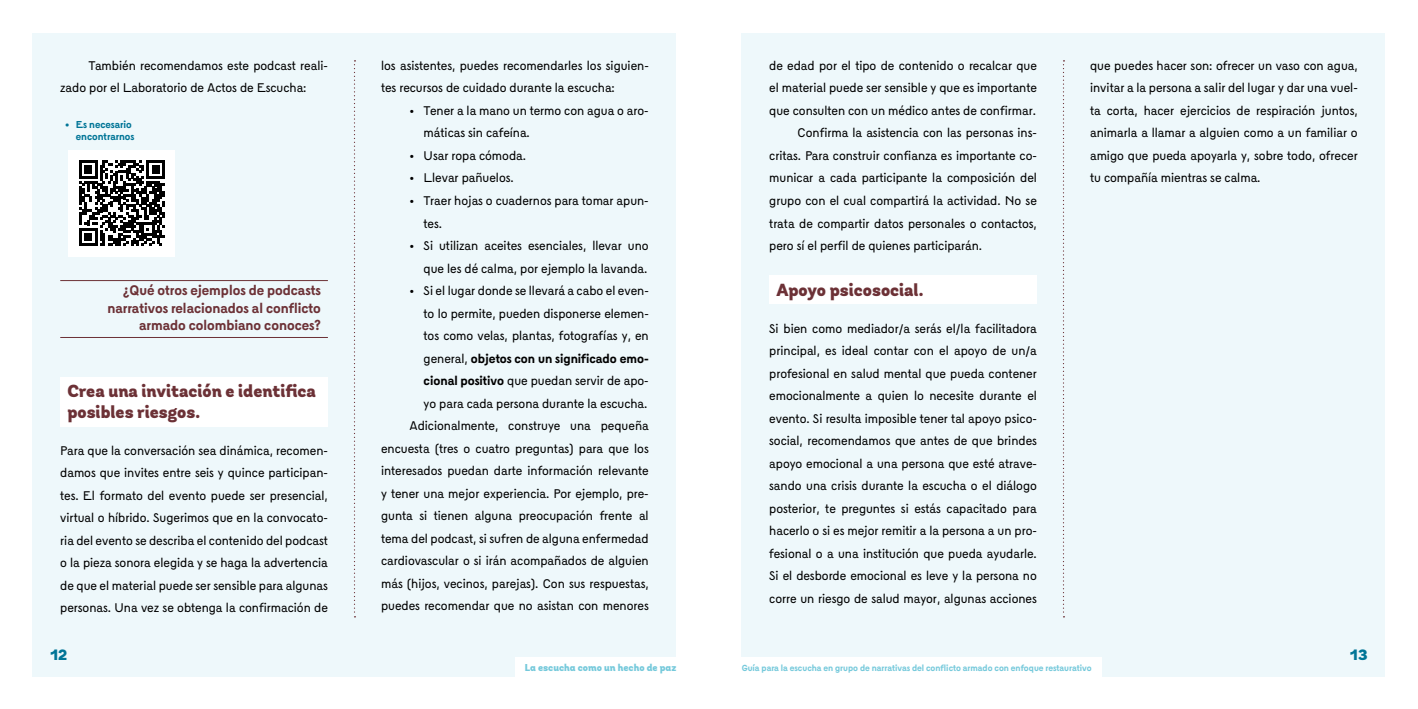
<style>
.page{position:relative;width:1418px;height:709px;background:#fff}
.page>*{position:absolute;margin:0;border:0;box-sizing:border-box;transform-origin:0 0}
.t1{font:900 17.5px/21px "Andes W04";color:#6c3136}
.t2{font:900 15px "Andes W04";color:#007597}
.t3{font:700 13.75px/17.5px "blaa";color:#6c3136;text-align:right}
.t4{font:12.5px/22.5px "blaa";color:#000}
.t5{font:900 10px "Andes W04";color:#75c9db}
.t6{font:700 10px/12px "blaa";color:#007597;text-align:right}
.t7{font:700 8.75px "blaa";color:#75c9db}
.s1{font-weight:700}
</style>
<div class="page">
<div style="left:741px;top:33px;width:644px;height:643px;background:#eef8fb"></div>
<div style="left:33px;top:33px;width:643px;height:643px;background:#eef8fb"></div>
<svg style="left:354px;top:60px;width:1px;height:557px"></svg>
<svg style="left:1063px;top:60px;width:1px;height:557px"></svg>
<div style="left:515px;top:657px;width:172px;height:27px;background:#fff"></div>
<div style="left:738px;top:657px;width:363px;height:27px;background:#fff"></div>
<hr style="left:60px;top:280px;width:268px;height:1px;background:#6c3136">
<hr style="left:60px;top:337px;width:268px;height:1px;background:#6c3136">
<div style="left:60px;top:377px;width:268px;height:49px;background:#fff"></div>
<div style="left:69px;top:150px;width:106px;height:106px;background:#fff"></div>
<svg style="left:79px;top:160px;width:86px;height:86px"></svg>
<div style="left:769px;top:276px;width:267px;height:28px;background:#fff"></div>
<p class="t4" style="left:60px;top:54px;width:269px;text-indent:28px">También recomendamos este podcast reali&shy;zado por el Laboratorio de Actos de Escucha:</p>
<p class="t6" style="left:65px;top:118px;width:71px">• Es necesario encontrarnos</p>
<p class="t3" style="left:107px;top:281px;width:215px">¿Qué otros ejemplos de podcasts narrativos relacionados al conflicto armado colombiano conoces?</p>
<h1 class="t1" style="left:67px;top:381px;width:250px">Crea una invitación e identifica posibles riesgos.</h1>
<p class="t4" style="left:60px;top:439px;width:269px;text-align:justify">Para que la conversación sea dinámica, recomen&shy;damos que invites entre seis y quince participan&shy;tes. El formato del evento puede ser presencial, virtual o híbrido. Sugerimos que en la convocato&shy;ria del evento se describa el contenido del podcast o la pieza sonora elegida y se haga la advertencia de que el material puede ser sensible para algunas personas. Una vez se obtenga la confirmación de</p>
<p class="t4" style="left:381px;top:54px;width:269px">los asistentes, puedes recomendarles los siguien&shy;tes recursos de cuidado durante la escucha:</p>
<p class="t4" style="left:423px;top:99px;width:227px;text-indent:-14px">• Tener a la mano un termo con agua o aro&shy;máticas sin cafeína.</p>
<p class="t4" style="left:409px;top:144px;width:118px">• Usar ropa cómoda.</p>
<p class="t4" style="left:409px;top:167px;width:106px">• Llevar pañuelos.</p>
<p class="t4" style="left:423px;top:189px;width:226px;text-indent:-14px">• Traer hojas o cuadernos para tomar apun&shy;tes.</p>
<p class="t4" style="left:409px;top:234px;width:241px;text-align:right">• Si utilizan aceites esenciales, llevar uno que les dé calma, por ejemplo la lavanda.</p>
<p class="t4" style="left:381px;top:279px;width:269px;text-align:right">• Si el lugar donde se llevará a cabo el even-<br>to lo permite, pueden disponerse elemen-<br>tos como velas, plantas, fotografías y, en general, <span class="s1">objetos con un significado emo-<br>cional positivo</span> que puedan servir de apo-<br>yo para cada persona durante la escucha.<br>Adicionalmente, construye una pequeña encuesta (tres o cuatro preguntas) para que los interesados puedan darte información relevante y tener una mejor experiencia. Por ejemplo, pre&shy;gunta si tienen alguna preocupación frente al tema del podcast, si sufren de alguna enfermedad cardiovascular o si irán acompañados de alguien más (hijos, vecinos, parejas). Con sus respuestas, puedes recomendar que no asistan con menores</p>
<p class="t4" style="left:769px;top:54px;width:269px">de edad por el tipo de contenido o recalcar que</p>
<p class="t4" style="left:769px;top:77px;width:269px">el material puede ser sensible y que es importante</p>
<p class="t4" style="left:769px;top:99px;width:268px">que consulten con un médico antes de confirmar.</p>
<p class="t4" style="left:797px;top:122px;width:241px">Confirma la asistencia con las personas ins-</p>
<p class="t4" style="left:769px;top:144px;width:269px">critas. Para construir confianza es importante co-</p>
<p class="t4" style="left:769px;top:167px;width:269px">municar a cada participante la composición del</p>
<p class="t4" style="left:769px;top:189px;width:269px">grupo con el cual compartirá la actividad. No se</p>
<p class="t4" style="left:769px;top:212px;width:269px">trata de compartir datos personales o contactos,</p>
<p class="t4" style="left:769px;top:234px;width:214px">pero sí el perfil de quienes participarán.</p>
<h1 class="t1" style="left:776px;top:280px;width:149px">Apoyo psicosocial.</h1>
<p class="t4" style="left:769px;top:317px;width:269px;text-align:justify">Si bien como mediador/a serás el/la facilitadora principal, es ideal contar con el apoyo de un/a profesional en salud mental que pueda contener emocionalmente a quien lo necesite durante el evento. Si resulta imposible tener tal apoyo psico&shy;social, recomendamos que antes de que brindes apoyo emocional a una persona que esté atrave&shy;sando una crisis durante la escucha o el diálogo posterior, te preguntes si estás capacitado para hacerlo o si es mejor remitir a la persona a un pro&shy;fesional o a una institución que pueda ayudarle.<br>Si el desborde emocional es leve y la persona no corre un riesgo de salud mayor, algunas acciones</p>
<p class="t4" style="left:1090px;top:54px;width:269px;text-align:justify">que puedes hacer son: ofrecer un vaso con agua, invitar a la persona a salir del lugar y dar una vuel&shy;ta corta, hacer ejercicios de respiración juntos, animarla a llamar a alguien como a un familiar o amigo que pueda apoyarla y, sobre todo, ofrecer tu compañía mientras se calma.</p>
<p class="t2" style="left:50px;top:644px;width:18px">12</p>
<p class="t2" style="left:1350px;top:644px;width:19px">13</p>
<p class="t5" style="left:525px;top:661px;width:153px">La escucha como un hecho de paz</p>
<p class="t7" style="left:741px;top:662px;width:351px">Guía para la escucha en grupo de narrativas del conflicto armado con enfoque restaurativo</p>
</div>
